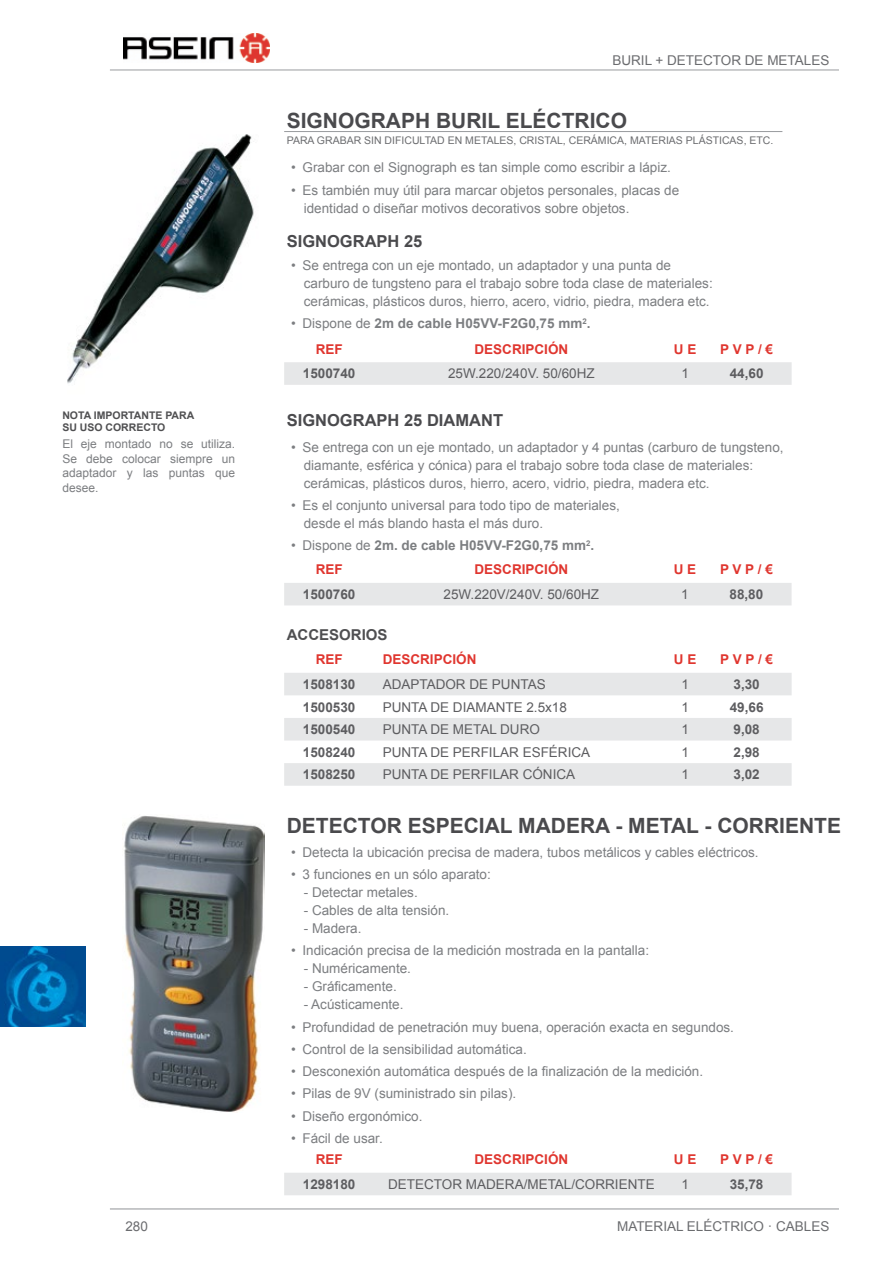
<style>
.page{position:relative;width:893px;height:1263px;background:#fff}
.page>*{position:absolute;margin:0;border:0;box-sizing:border-box;transform-origin:0 0}
.t1{font:700 21px "Arial";color:#4a4a4d}
.t2{font:700 16.5px "Arial";color:#4a4a4d}
.t3{font:700 15px "Arial";color:#4f4f51}
.t4{font:13.5px/18px "Arial";color:#7c7e81}
.t5{font:13.5px "Arial";color:#5d5d60}
.t6{font:700 13.5px "Arial";color:#5d5d60}
.t7{font:700 13.5px "Arial";color:#e0362f}
.t8{font:700 13.5px "Arial";color:#7c7e81}
.t9{font:13.5px "Arial";color:#6b6c6f}
.t10{font:12px/14.4px "Arial";color:#7c7e81;text-align:justify}
.t11{font:10.5px "Arial";color:#6b6c6f}
.t12{font:700 10.5px/12.6px "Arial";color:#4f4f51}
.s1{font-weight:400}
</style>
<div class="page">
<img style="left:0;top:946px;width:86px;height:81px">
<hr style="left:110px;top:1209px;width:729px;height:1px;background:#919396">
<hr style="left:110px;top:70px;width:729px;height:1px;background:#999b9e">
<img style="left:123px;top:33px;width:146px;height:30px">
<hr style="left:284px;top:131px;width:498px;height:1px;background:#999b9e">
<div style="left:284px;top:362px;width:508px;height:23px;background:#e6e7e8"></div>
<div style="left:284px;top:583px;width:508px;height:22px;background:#e6e7e8"></div>
<svg style="left:284px;top:673px;width:508px;height:113px;fill:#e6e7e8"></svg>
<div style="left:284px;top:1173px;width:508px;height:22px;background:#e6e7e8"></div>
<img style="left:67px;top:134px;width:187px;height:250px">
<img style="left:124px;top:816px;width:140px;height:296px">
<p class="t9" style="left:612px;top:51px;width:9px">buril</p>
<p class="t9" style="left:655px;top:51px;width:22px">+ detector</p>
<p class="t9" style="left:745px;top:51px;width:33px">de metales</p>
<h1 class="t1" style="left:287px;top:106px;width:342px">SIGNOGRAPH BURIL ELÉCTRICO</h1>
<p class="t11" style="left:287px;top:134px;width:488px">PARA GRABAR SIN DIFICULTAD EN METALES, CRISTAL, CERÁMICA, MATERIAS PLÁSTICAS, ETC.</p>
<p class="t4" style="left:291px;top:159px;width:381px">• Grabar con el Signograph es tan simple como escribir a lápiz.</p>
<p class="t4" style="left:304px;top:181px;width:377px;text-indent:-13px">• Es también muy útil para marcar objetos personales, placas de identidad o diseñar motivos decorativos sobre objetos.</p>
<p class="t2" style="left:287px;top:230px;width:137px">SIGNOGRAPH 25</p>
<p class="t4" style="left:304px;top:257px;width:410px;text-indent:-13px">• Se entrega con un eje montado, un adaptador y una punta de carburo de tungsteno para el trabajo sobre toda clase de materiales: cerámicas, plásticos duros, hierro, acero, vidrio, piedra, madera etc.</p>
<p class="t8" style="left:291px;top:315px;width:301px"><span class="s1">• Dispone de</span> 2m de cable H05VV-F2G0,75 mm<sup>2</sup>.</p>
<p class="t12" style="left:62px;top:409px;width:134px">NOTA IMPORTANTE PARA<br>SU USO CORRECTO</p>
<p class="t10" style="left:62px;top:437px;width:174px">El eje montado no se utiliza.<br>Se debe colocar siempre un adaptador y las puntas que desee.</p>
<p class="t7" style="left:316px;top:340px;width:28px">REF</p>
<p class="t7" style="left:475px;top:340px;width:95px">DESCRIPCIÓN</p>
<p class="t7" style="left:674px;top:340px;width:24px">U E</p>
<p class="t7" style="left:720px;top:340px;width:54px">P V P / €</p>
<p class="t6" style="left:303px;top:365px;width:54px">1500740</p>
<p class="t5" style="left:448px;top:365px;width:148px">25W.220/240V. 50/60HZ</p>
<p class="t5" style="left:681px;top:365px;width:9px">1</p>
<p class="t6" style="left:730px;top:365px;width:35px">44,60</p>
<p class="t2" style="left:287px;top:409px;width:218px">SIGNOGRAPH 25 DIAMANT</p>
<p class="t4" style="left:304px;top:438px;width:481px;text-indent:-13px">• Se entrega con un eje montado, un adaptador y 4 puntas (carburo de tungsteno, diamante, esférica y cónica) para el trabajo sobre toda clase de materiales: cerámicas, plásticos duros, hierro, acero, vidrio, piedra, madera etc.</p>
<p class="t4" style="left:304px;top:496px;width:318px;text-indent:-13px">• Es el conjunto universal para todo tipo de materiales, desde el más blando hasta el más duro.</p>
<p class="t8" style="left:291px;top:536px;width:305px"><span class="s1">• Dispone de</span> 2m. de cable H05VV-F2G0,75 mm<sup>2</sup>.</p>
<p class="t7" style="left:316px;top:561px;width:28px">REF</p>
<p class="t7" style="left:475px;top:561px;width:95px">DESCRIPCIÓN</p>
<p class="t7" style="left:674px;top:561px;width:24px">U E</p>
<p class="t7" style="left:720px;top:561px;width:54px">P V P / €</p>
<p class="t6" style="left:303px;top:585px;width:54px">1500760</p>
<p class="t5" style="left:444px;top:585px;width:157px">25W.220V/240V. 50/60HZ</p>
<p class="t5" style="left:681px;top:585px;width:9px">1</p>
<p class="t6" style="left:729px;top:585px;width:35px">88,80</p>
<p class="t3" style="left:287px;top:624px;width:102px">ACCESORIOS</p>
<p class="t7" style="left:316px;top:650px;width:28px">REF</p>
<p class="t7" style="left:383px;top:650px;width:95px">DESCRIPCIÓN</p>
<p class="t7" style="left:674px;top:650px;width:24px">U E</p>
<p class="t7" style="left:720px;top:650px;width:54px">P V P / €</p>
<p class="t6" style="left:303px;top:675px;width:54px">1508130</p>
<p class="t5" style="left:383px;top:675px;width:165px">ADAPTADOR DE PUNTAS</p>
<p class="t5" style="left:681px;top:675px;width:9px">1</p>
<p class="t6" style="left:733px;top:675px;width:28px">3,30</p>
<p class="t6" style="left:303px;top:698px;width:54px">1500530</p>
<p class="t5" style="left:383px;top:698px;width:186px">PUNTA DE DIAMANTE 2.5x18</p>
<p class="t5" style="left:681px;top:698px;width:9px">1</p>
<p class="t6" style="left:730px;top:698px;width:35px">49,66</p>
<p class="t6" style="left:303px;top:720px;width:54px">1500540</p>
<p class="t5" style="left:383px;top:720px;width:159px">PUNTA DE METAL DURO</p>
<p class="t5" style="left:681px;top:720px;width:9px">1</p>
<p class="t6" style="left:733px;top:720px;width:28px">9,08</p>
<p class="t6" style="left:303px;top:743px;width:54px">1508240</p>
<p class="t5" style="left:383px;top:743px;width:209px">PUNTA DE PERFILAR ESFÉRICA</p>
<p class="t5" style="left:681px;top:743px;width:9px">1</p>
<p class="t6" style="left:733px;top:743px;width:28px">2,98</p>
<p class="t6" style="left:303px;top:765px;width:54px">1508250</p>
<p class="t5" style="left:383px;top:766px;width:194px">PUNTA DE PERFILAR CÓNICA</p>
<p class="t5" style="left:681px;top:766px;width:9px">1</p>
<p class="t6" style="left:733px;top:765px;width:28px">3,02</p>
<h1 class="t1" style="left:287px;top:811px;width:556px">DETECTOR ESPECIAL MADERA - METAL - CORRIENTE</h1>
<p class="t4" style="left:291px;top:843px;width:469px">• Detecta la ubicación precisa de madera, tubos metálicos y cables eléctricos.</p>
<p class="t4" style="left:291px;top:866px;width:201px">• 3 funciones en un sólo aparato:</p>
<p class="t4" style="left:304px;top:884px;width:116px">- Detectar metales.</p>
<p class="t4" style="left:304px;top:902px;width:147px">- Cables de alta tensión.</p>
<p class="t4" style="left:304px;top:920px;width:59px">- Madera.</p>
<p class="t4" style="left:291px;top:942px;width:360px">• Indicación precisa de la medición mostrada en la pantalla:</p>
<p class="t4" style="left:304px;top:960px;width:109px">- Numéricamente.</p>
<p class="t4" style="left:304px;top:978px;width:95px">- Gráficamente.</p>
<p class="t4" style="left:304px;top:996px;width:101px">- Acústicamente.</p>
<p class="t4" style="left:291px;top:1018px;width:444px">• Profundidad de penetración muy buena, operación exacta en segundos.</p>
<p class="t4" style="left:291px;top:1040px;width:237px">• Control de la sensibilidad automática.</p>
<p class="t4" style="left:291px;top:1062px;width:414px">• Desconexión automática después de la finalización de la medición.</p>
<p class="t4" style="left:291px;top:1085px;width:227px">• Pilas de 9V (suministrado sin pilas).</p>
<p class="t4" style="left:291px;top:1107px;width:133px">• Diseño ergonómico.</p>
<p class="t4" style="left:291px;top:1129px;width:93px">• Fácil de usar.</p>
<p class="t7" style="left:316px;top:1150px;width:28px">REF</p>
<p class="t7" style="left:475px;top:1150px;width:95px">DESCRIPCIÓN</p>
<p class="t7" style="left:674px;top:1150px;width:24px">U E</p>
<p class="t7" style="left:720px;top:1150px;width:54px">P V P / €</p>
<p class="t6" style="left:303px;top:1175px;width:54px">1298180</p>
<p class="t5" style="left:388px;top:1175px;width:268px">DETECTOR MADERA/METAL/CORRIENTE</p>
<p class="t5" style="left:681px;top:1175px;width:9px">1</p>
<p class="t6" style="left:730px;top:1175px;width:35px">35,78</p>
<p class="t9" style="left:125px;top:1218px;width:24px">280</p>
<p class="t9" style="left:617px;top:1218px;width:214px">MATERIAL ELÉCTRICO · CABLES</p>
</div>
